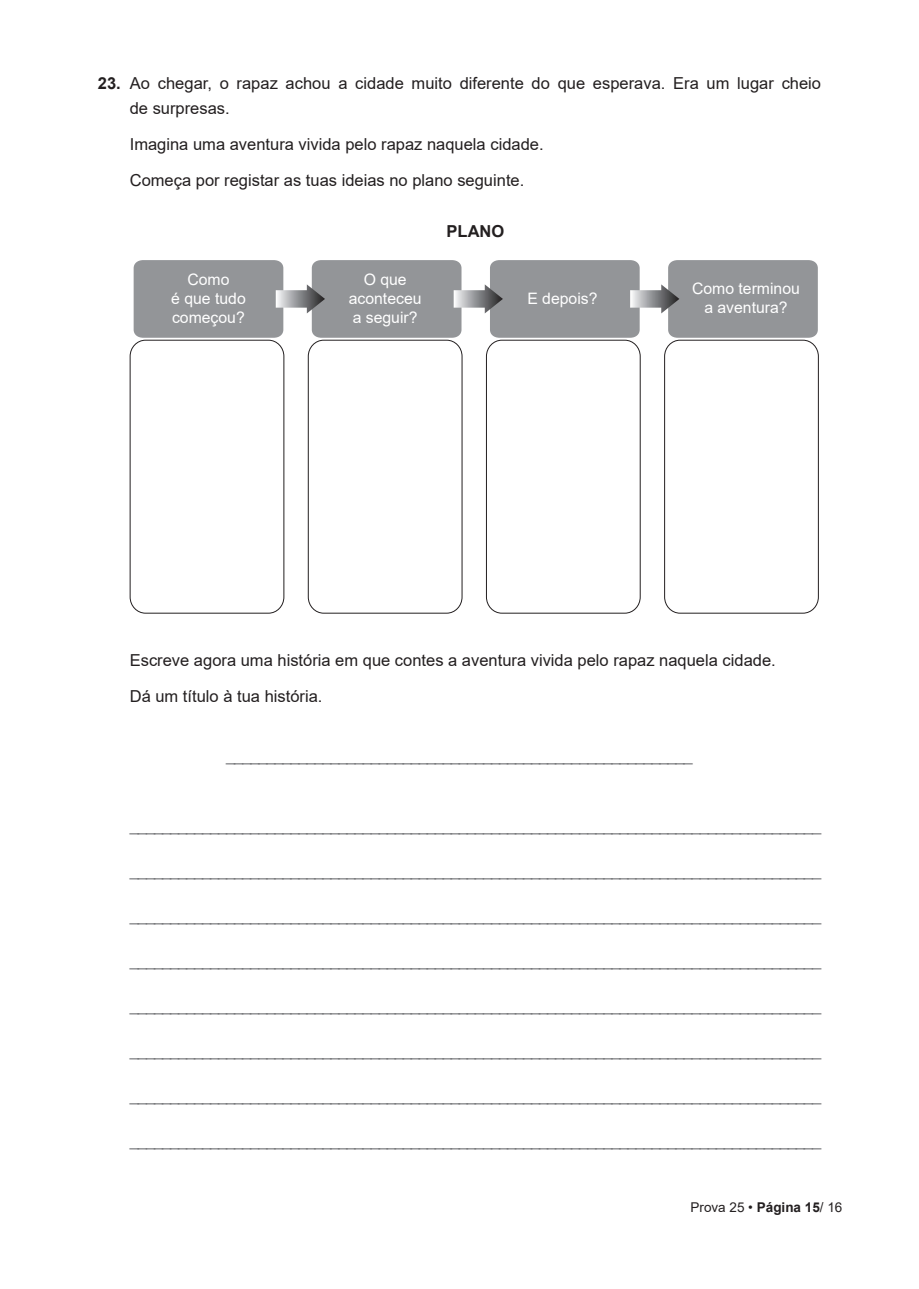
<style>
.page{position:relative;width:919px;height:1289px;background:#fff}
.page>*{position:absolute;margin:0;border:0;box-sizing:border-box;transform-origin:0 0}
.t1{font:16.5px "Arial";color:#6c6d70}
.t2{font:16.5px/36px "Arial";color:#231f20}
.t3{font:700 16.5px "Arial";color:#231f20}
.t4{font:15.75px/18.9px "Arial";color:#fff;text-align:center}
.t5{font:13.5px "Arial";color:#231f20}
.s1{font-weight:700}
</style>
<div class="page">
<div style="left:130px;top:340px;width:154px;height:273px;border:1px solid #231f20;border-radius:16px"></div>
<div style="left:308px;top:340px;width:154px;height:273px;border:1px solid #231f20;border-radius:16px"></div>
<div style="left:486px;top:340px;width:154px;height:273px;border:1px solid #231f20;border-radius:16px"></div>
<div style="left:664px;top:340px;width:154px;height:273px;border:1px solid #231f20;border-radius:16px"></div>
<svg style="left:133px;top:260px;width:685px;height:83px;background:#a1a3a5"></svg>
<p class="t2" style="left:130px;top:70px;width:692px;line-height:25.5px;text-indent:-32px"><span class="s1">23.</span> Ao chegar, o rapaz achou a cidade muito diferente do que esperava. Era um lugar cheio de surpresas.</p>
<p class="t2" style="left:130px;top:126px;width:415px">Imagina uma aventura vivida pelo rapaz naquela cidade.<br>Começa por registar as tuas ideias no plano seguinte.</p>
<p class="t3" style="left:446px;top:220px;width:59px">PLANO</p>
<p class="t4" style="left:171px;top:269px;width:76px">Como<br>é que tudo começou?</p>
<p class="t4" style="left:349px;top:269px;width:74px">O que aconteceu a seguir?</p>
<p class="t4" style="left:527px;top:289px;width:72px">E depois?</p>
<p class="t4" style="left:692px;top:279px;width:109px">Como terminou a aventura?</p>
<p class="t2" style="left:130px;top:642px;width:647px">Escreve agora uma história em que contes a aventura vivida pelo rapaz naquela cidade.<br>Dá um título à tua história.</p>
<p class="t1" style="left:226px;top:743px;width:468px">__________________________________________________________</p>
<p class="t1" style="left:130px;top:813px;width:692px">______________________________________________________________________________________</p>
<p class="t1" style="left:130px;top:858px;width:692px">______________________________________________________________________________________</p>
<p class="t1" style="left:130px;top:903px;width:692px">______________________________________________________________________________________</p>
<p class="t1" style="left:130px;top:948px;width:692px">______________________________________________________________________________________</p>
<p class="t1" style="left:130px;top:993px;width:692px">______________________________________________________________________________________</p>
<p class="t1" style="left:130px;top:1038px;width:692px">______________________________________________________________________________________</p>
<p class="t1" style="left:130px;top:1083px;width:692px">______________________________________________________________________________________</p>
<p class="t1" style="left:130px;top:1128px;width:692px">______________________________________________________________________________________</p>
<p class="t5" style="left:690px;top:1198px;width:153px">Prova 25 • <span class="s1">Página 15</span>/ 16</p>
</div>
